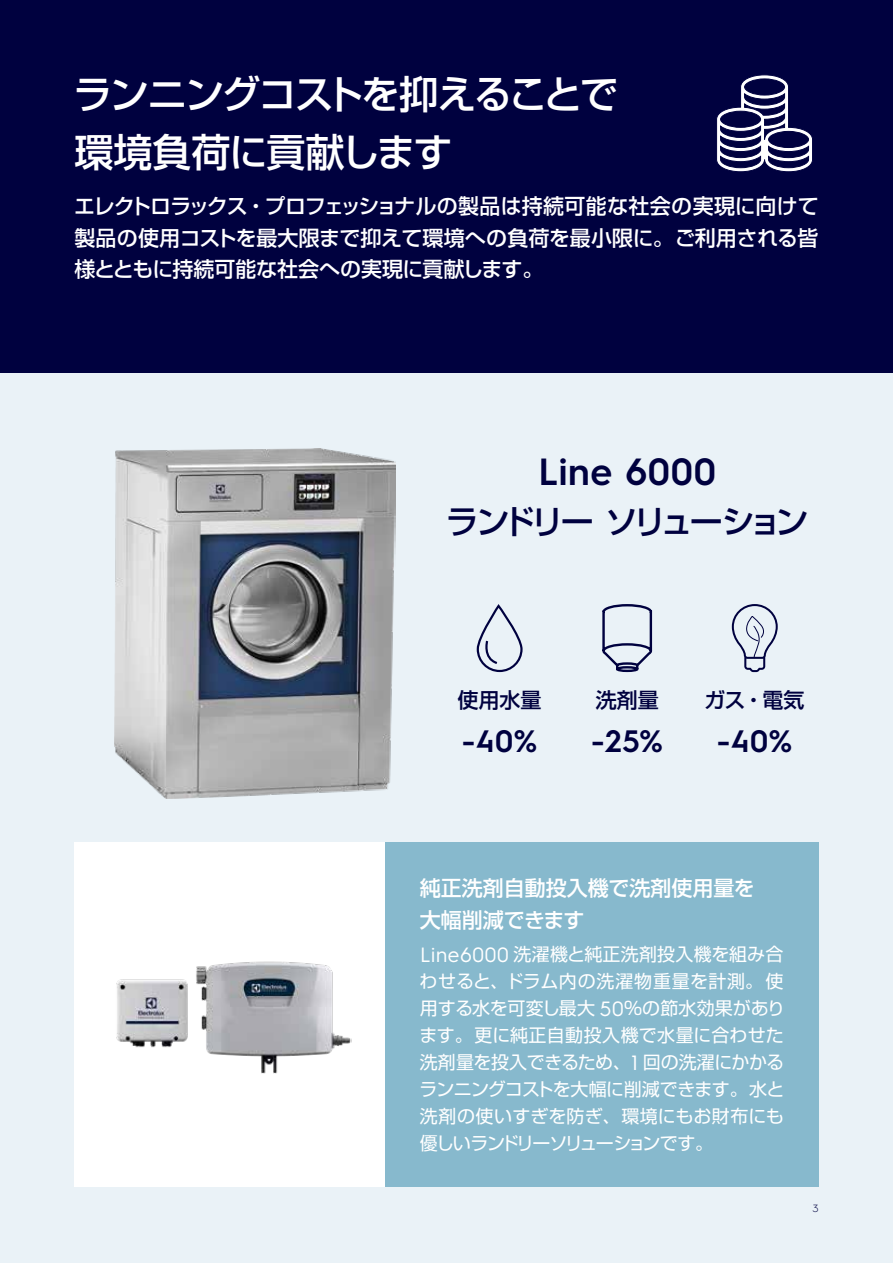
<style>
.page{position:relative;width:893px;height:1263px;background:#eaf2f7}
.page>*{position:absolute;margin:0;border:0;box-sizing:border-box;transform-origin:0 0}
.t1{font:500 39px/58.5px "Shin Go Pro";letter-spacing:-.06em;color:#fff}
.t2{font:600 37.95px "Electrolux Sans";color:#00013f}
.t3{font:500 33px "Shin Go Pro";letter-spacing:-.13em;color:#00013f}
.t4{font:600 31.05px "Electrolux Sans";color:#00013f}
.t5{font:500 21px/31.5px "Shin Go Pro";color:#fff;text-align:justify}
.t6{font:500 21px "Shin Go Pro";color:#00013f}
.t7{font:18px/27px "Shin Go Pro";letter-spacing:-.03em;color:#fff;text-align:justify}
.t8{font:300 10.5px "Electrolux Sans";color:#00013f}
.s1{font-family:"Electrolux Sans";font-size:20.7px}
</style>
<div class="page">
<div style="left:0;top:0;width:893px;height:372px;background:#00013f"></div>
<svg style="left:716px;top:74px;width:97px;height:98px"></svg>
<img style="left:115px;top:449px;width:280px;height:349px">
<svg style="left:477px;top:606px;width:46px;height:66px"></svg>
<svg style="left:602px;top:604px;width:50px;height:68px"></svg>
<svg style="left:732px;top:604px;width:46px;height:68px"></svg>
<div style="left:74px;top:843px;width:311px;height:344px;background:#fff"></div>
<div style="left:385px;top:843px;width:434px;height:344px;background:#87b9cd"></div>
<img style="left:116px;top:961px;width:236px;height:113px">
<h1 class="t1" style="left:73px;top:60px;width:547px">ランニングコストを抑えることで環境負荷に貢献します</h1>
<p class="t5" style="left:74px;top:188px;width:746px">エレクトロラックス・プロフェッショナルの製品は持続可能な社会の実現に向けて製品の使用コストを最大限まで抑えて環境への負荷を最小限に。ご利用される皆様とともに持続可能な社会への実現に貢献します。</p>
<h2 class="t2" style="left:538px;top:445px;width:180px">Line 6000</h2>
<h3 class="t3" style="left:446px;top:494px;width:364px">ランドリーソリューション</h3>
<p class="t6" style="left:458px;top:682px;width:85px">使用水量</p>
<p class="t6" style="left:596px;top:682px;width:64px">洗剤量</p>
<p class="t6" style="left:705px;top:682px;width:101px">ガス・電気</p>
<h3 class="t4" style="left:462px;top:719px;width:77px">-40%</h3>
<h3 class="t4" style="left:591px;top:719px;width:73px">-25%</h3>
<h3 class="t4" style="left:717px;top:719px;width:77px">-40%</h3>
<p class="t5" style="left:420px;top:870px;width:336px">純正洗剤自動投入機で洗剤使用量を大幅削減できます</p>
<p class="t7" style="left:419px;top:938px;width:367px"><span class="s1">Line6000</span> 洗濯機と純正洗剤投入機を組み合わせると、ドラム内の洗濯物重量を計測。使用する水を可変し最大 <span class="s1">50</span>％の節水効果があります。更に純正自動投入機で水量に合わせた洗剤量を投入できるため、<span class="s1">1</span> 回の洗濯にかかるランニングコストを大幅に削減できます。水と洗剤の使いすぎを防ぎ、環境にもお財布にも優しいランドリーソリューションです。</p>
<p class="t8" style="left:812px;top:1201px;width:8px">3</p>
</div>
